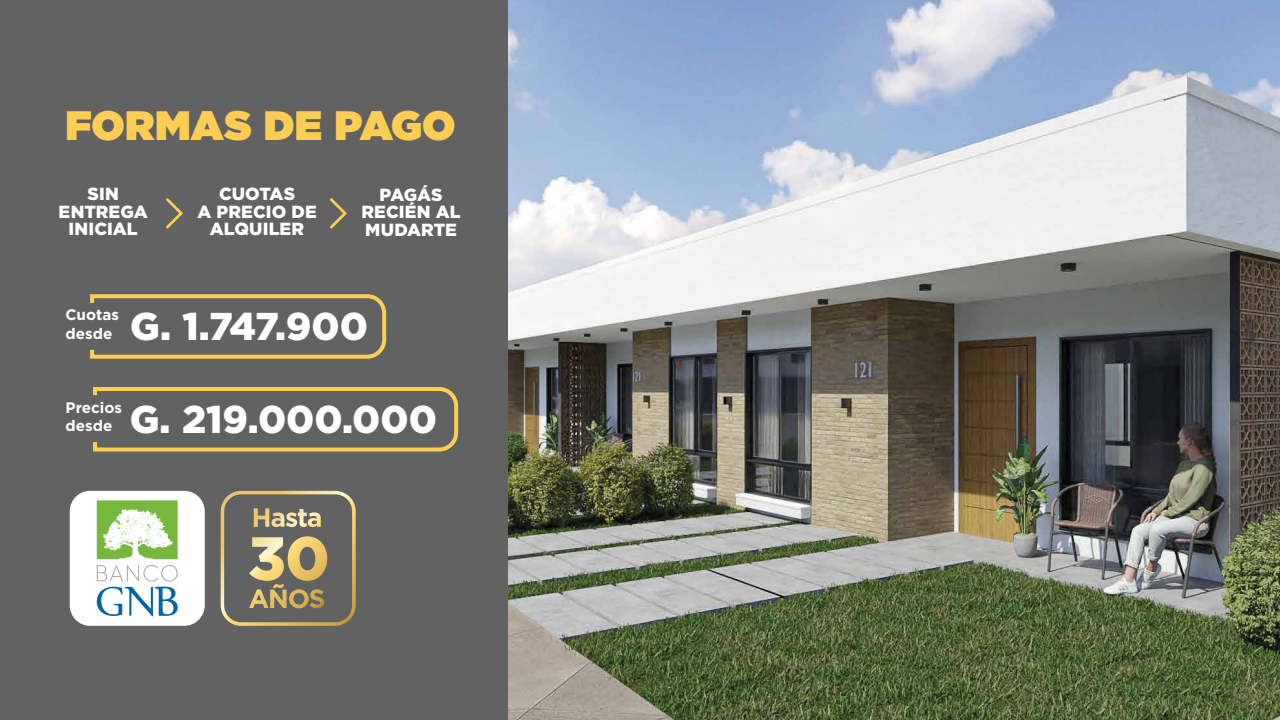
<style>
.page{position:relative;width:1280px;height:720px;background:#fff}
.page>*{position:absolute;margin:0;border:0;box-sizing:border-box;transform-origin:0 0}
.t1{font:900 41.1px "Gotham";letter-spacing:.005em;color:#fecd54}
.t2{font:900 38.7px "Gotham";color:#fff}
.t3{font:900 17.5px/17.5px "Gotham";letter-spacing:.005em;color:#fff;text-align:center}
.t4{font:700 15.2px/18.2px "Gotham";color:#fff}
</style>
<div class="page">
<div style="left:0;top:0;width:529px;height:720px;background:#626262"></div>
<img style="left:508px;top:0;width:772px;height:720px">
<svg style="left:93px;top:387px;width:366px;height:65px"></svg>
<svg style="left:90px;top:294px;width:297px;height:65px"></svg>
<svg style="left:166px;top:198px;width:17px;height:31px"></svg>
<svg style="left:330px;top:198px;width:17px;height:31px"></svg>
<svg style="left:221px;top:491px;width:135px;height:135px"></svg>
<div style="left:70px;top:491px;width:135px;height:135px;background:#fff;border-radius:20px"></div>
<svg style="left:97px;top:565px;width:81px;height:51px"></svg>
<svg style="left:97px;top:500px;width:81px;height:59px"></svg>
<h1 class="t1" style="left:66px;top:96px;width:392px">FORMAS DE PAGO</h1>
<p class="t3" style="left:59px;top:185px;width:91px">SIN<br>ENTREGA<br>INICIAL</p>
<p class="t3" style="left:197px;top:185px;width:121px">CUOTAS<br>A PRECIO DE<br>ALQUILER</p>
<p class="t3" style="left:361px;top:186px;width:101px">PAGÁS<br>RECIÉN AL<br>MUDARTE</p>
<p class="t4" style="left:66px;top:306px;width:55px">Cuotas desde</p>
<h2 class="t2" style="left:130px;top:300px;width:239px">G. 1.747.900</h2>
<p class="t4" style="left:66px;top:399px;width:58px">Precios desde</p>
<h2 class="t2" style="left:130px;top:393px;width:309px">G. 219.000.000</h2>
</div>
